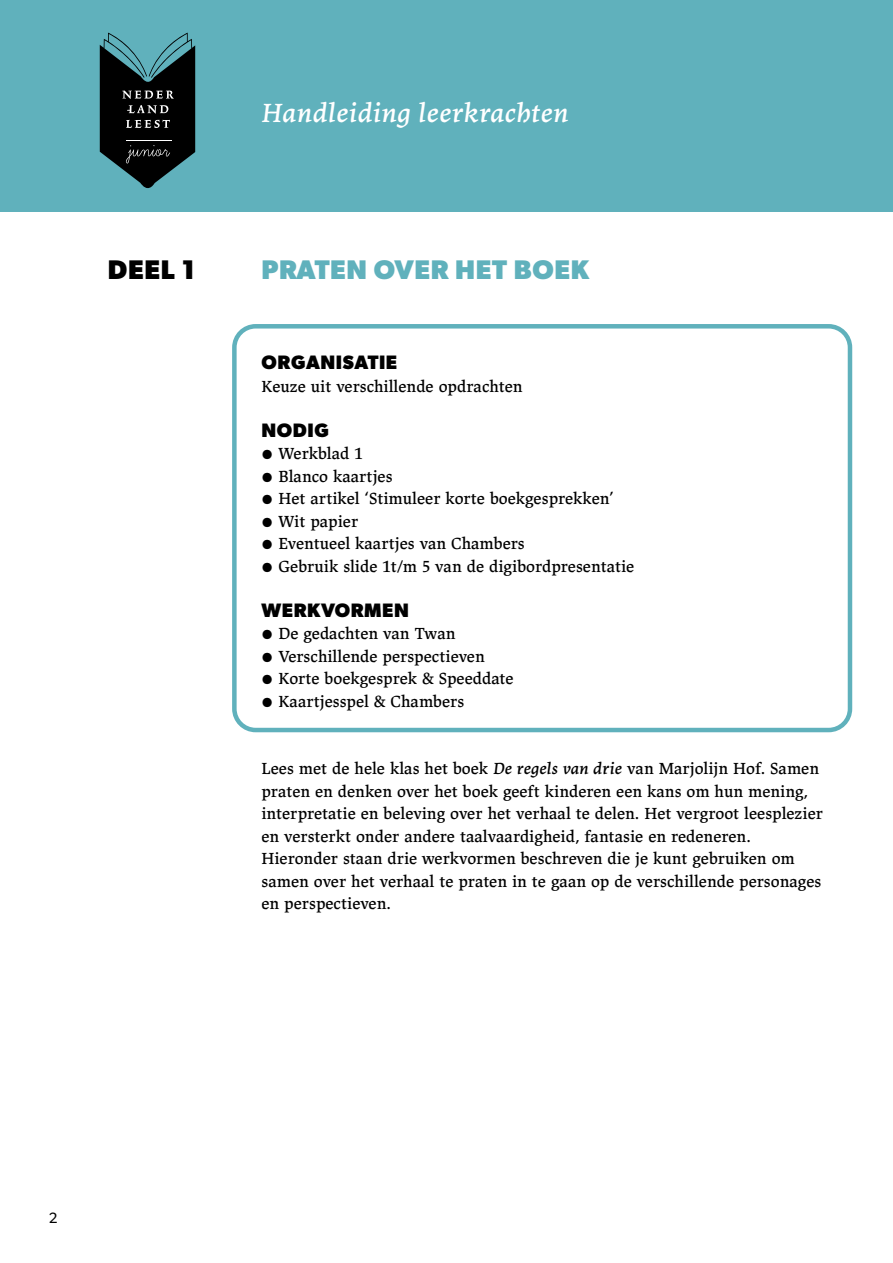
<style>
.page{position:relative;width:893px;height:1263px;background:#fff}
.page>*{position:absolute;margin:0;border:0;box-sizing:border-box;transform-origin:0 0}
.t1{font:italic 27px "Lapture Caption";letter-spacing:.01em;color:#fff}
.t2{font:700 27px "Gibson";letter-spacing:.025em;color:#60b1bc}
.t3{font:700 27px "Gibson";color:#000}
.t4{font:700 19.5px "Gibson";letter-spacing:.03em;color:#000}
.t5{font:16.5px/22.5px "Lapture Caption";color:#000}
.t6{font:15px "Gibson";color:#000}
.s1{font-size:31.5px}
.s2{font-style:italic}
</style>
<div class="page">
<div style="left:0;top:0;width:893px;height:212px;background:#60b1bc"></div>
<div style="left:232px;top:324px;width:620px;height:408px;border:4px solid #60b1bc;border-radius:21px"></div>
<svg style="left:100px;top:33px;width:95px;height:155px"></svg>
<h1 class="t3" style="left:108px;top:254px;width:88px">DEEL 1</h1>
<h1 class="t1" style="left:261px;top:96px;width:309px">Handleiding leerkrachten</h1>
<h1 class="t2" style="left:261px;top:254px;width:329px">PRATEN OVER HET BOEK</h1>
<p class="t4" style="left:261px;top:351px;width:137px">ORGANISATIE</p>
<p class="t5" style="left:261px;top:375px;width:263px">Keuze uit verschillende opdrachten</p>
<p class="t4" style="left:261px;top:418px;width:69px">NODIG</p>
<p class="t5" style="left:261px;top:442px;width:103px"><span class="s1">•</span> Werkblad 1</p>
<p class="t5" style="left:261px;top:465px;width:133px"><span class="s1">•</span> Blanco kaartjes</p>
<p class="t5" style="left:261px;top:487px;width:354px"><span class="s1">•</span> Het artikel ‘Stimuleer korte boekgesprekken’</p>
<p class="t5" style="left:261px;top:510px;width:98px"><span class="s1">•</span> Wit papier</p>
<p class="t5" style="left:261px;top:532px;width:265px"><span class="s1">•</span> Eventueel kaartjes van Chambers</p>
<p class="t5" style="left:261px;top:555px;width:374px"><span class="s1">•</span> Gebruik slide 1t/m 5 van de digibordpresentatie</p>
<p class="t4" style="left:261px;top:598px;width:149px">WERKVORMEN</p>
<p class="t5" style="left:261px;top:622px;width:196px"><span class="s1">•</span> De gedachten van Twan</p>
<p class="t5" style="left:261px;top:645px;width:225px"><span class="s1">•</span> Verschillende perspectieven</p>
<p class="t5" style="left:261px;top:667px;width:254px"><span class="s1">•</span> Korte boekgesprek &amp; Speeddate</p>
<p class="t5" style="left:261px;top:690px;width:204px"><span class="s1">•</span> Kaartjesspel &amp; Chambers</p>
<p class="t5" style="left:261px;top:757px;width:563px">Lees met de hele klas het boek <span class="s2">De regels van drie</span> van Marjolijn Hof. Samen praten en denken over het boek geeft kinderen een kans om hun mening, interpretatie en beleving over het verhaal te delen. Het vergroot leesplezier en versterkt onder andere taalvaardigheid, fantasie en redeneren.<br>Hieronder staan drie werkvormen beschreven die je kunt gebruiken om samen over het verhaal te praten in te gaan op de verschillende personages en perspectieven.</p>
<p class="t6" style="left:49px;top:1208px;width:10px">2</p>
</div>
